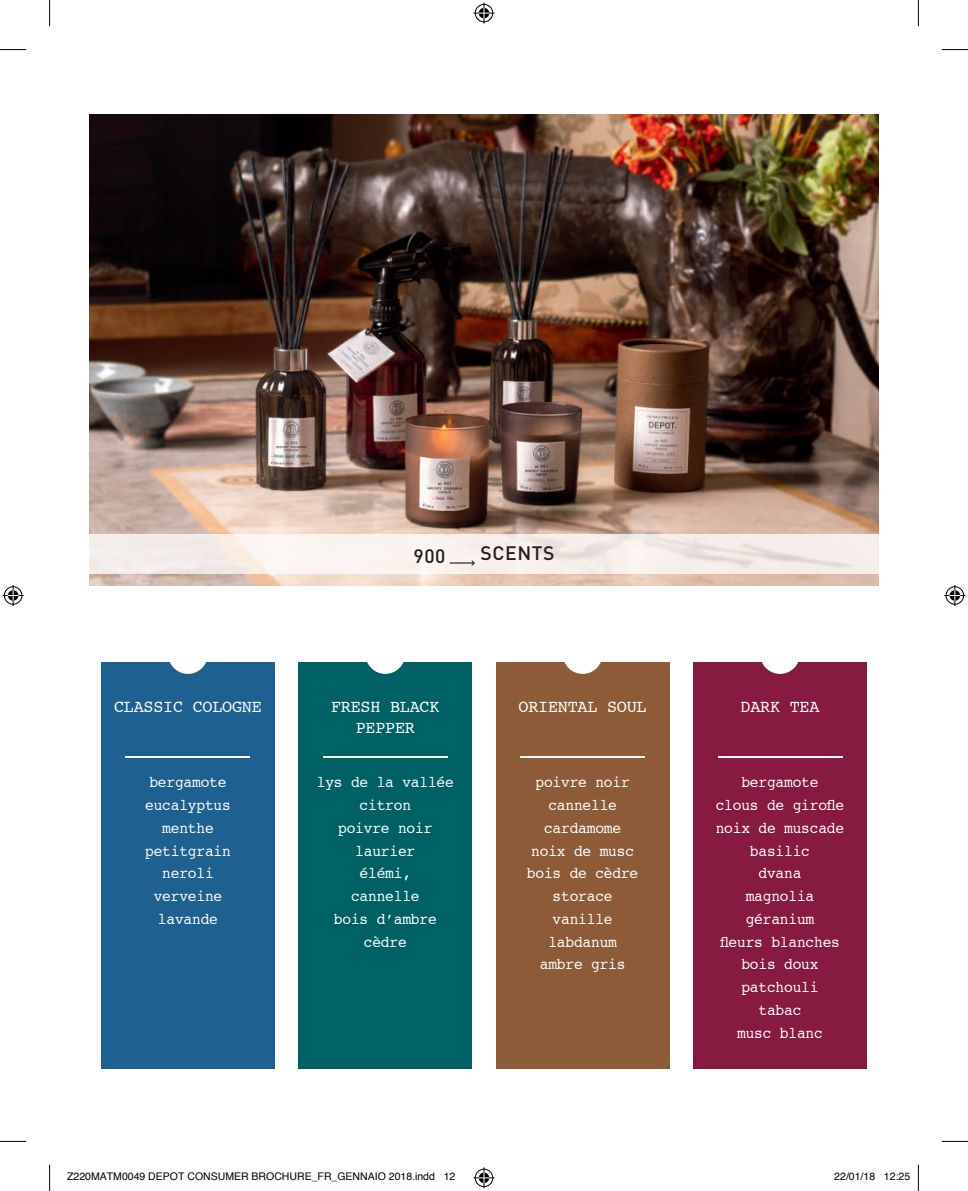
<style>
.page{position:relative;width:968px;height:1191px;background:#fff}
.page>*{position:absolute;margin:0;border:0;box-sizing:border-box;transform-origin:0 0}
.t1{font:500 19.25px "DIN";letter-spacing:.03em;color:#231f20}
.t2{font:17.5px/21px "Courier";letter-spacing:-.015em;color:#fff;text-align:center;scale:.96 1}
.t3{font:15.75px/22.8px "Courier";letter-spacing:-.01em;color:#fff;text-align:center;scale:.92 1}
.t4{font:10.5px "Helvetica";color:#000}
.s1{font-family:"Courier";font-weight:400}
</style>
<div class="page">
<div style="left:101px;top:661px;width:174px;height:407px;background:#1e608f"></div>
<div style="left:298px;top:661px;width:174px;height:407px;background:#006164"></div>
<div style="left:495px;top:661px;width:174px;height:407px;background:#8e5b38"></div>
<div style="left:693px;top:661px;width:173px;height:407px;background:#861a41"></div>
<hr style="left:126px;top:756px;width:124px;height:1px;background:#fff">
<hr style="left:323px;top:756px;width:124px;height:1px;background:#fff">
<hr style="left:520px;top:756px;width:124px;height:1px;background:#fff">
<hr style="left:717px;top:756px;width:124px;height:1px;background:#fff">
<div style="left:168px;top:634px;width:40px;height:40px;background:#fff;border-radius:50%"></div>
<div style="left:365px;top:634px;width:40px;height:40px;background:#fff;border-radius:50%"></div>
<div style="left:562px;top:634px;width:40px;height:40px;background:#fff;border-radius:50%"></div>
<div style="left:760px;top:634px;width:39px;height:40px;background:#fff;border-radius:50%"></div>
<img style="left:89px;top:114px;width:789px;height:471px">
<svg style="left:89px;top:534px;width:790px;height:40px;fill:#f6eeea"></svg>
<svg style="left:0;top:49px;width:26px;height:1px"></svg>
<svg style="left:941px;top:49px;width:26px;height:1px"></svg>
<svg style="left:0;top:1141px;width:26px;height:1px"></svg>
<svg style="left:941px;top:1141px;width:26px;height:1px"></svg>
<svg style="left:49px;top:0;width:1px;height:26px"></svg>
<svg style="left:49px;top:1164px;width:1px;height:26px"></svg>
<svg style="left:917px;top:0;width:1px;height:26px"></svg>
<svg style="left:917px;top:1165px;width:1px;height:25px"></svg>
<svg style="left:473px;top:3px;width:21px;height:21px"></svg>
<svg style="left:473px;top:1167px;width:21px;height:21px"></svg>
<svg style="left:3px;top:585px;width:21px;height:21px"></svg>
<svg style="left:944px;top:585px;width:21px;height:21px"></svg>
<p class="t1" style="left:413px;top:541px;width:142px">900 <span class="s1">͢</span>SCENTS</p>
<p class="t2" style="left:114px;top:695px;width:155px">CLASSIC COLOGNE</p>
<p class="t2" style="left:331px;top:695px;width:114px">FRESH BLACK<br>PEPPER</p>
<p class="t2" style="left:518px;top:695px;width:135px">ORIENTAL SOUL</p>
<p class="t2" style="left:740px;top:695px;width:84px">DARK TEA</p>
<p class="t3" style="left:145px;top:770px;width:95px">bergamote eucalyptus menthe petitgrain neroli verveine lavande</p>
<p class="t3" style="left:317px;top:770px;width:150px">lys de la vallée citron<br>poivre noir laurier<br>élémi,<br>cannelle<br>bois d’ambre cèdre</p>
<p class="t3" style="left:527px;top:770px;width:122px">poivre noir cannelle cardamome noix de musc bois de cèdre storace vanille labdanum ambre gris</p>
<p class="t3" style="left:715px;top:770px;width:141px">bergamote<br>clous de girofle noix de muscade basilic<br>dvana<br>magnolia géranium<br>fleurs blanches bois doux patchouli<br>tabac<br>musc blanc</p>
<p class="t4" style="left:67px;top:1168px;width:390px">Z220MATM0049 DEPOT CONSUMER BROCHURE_FR_GENNAIO 2018.indd 12</p>
<p class="t4" style="left:834px;top:1168px;width:77px">22/01/18 12:25</p>
</div>
